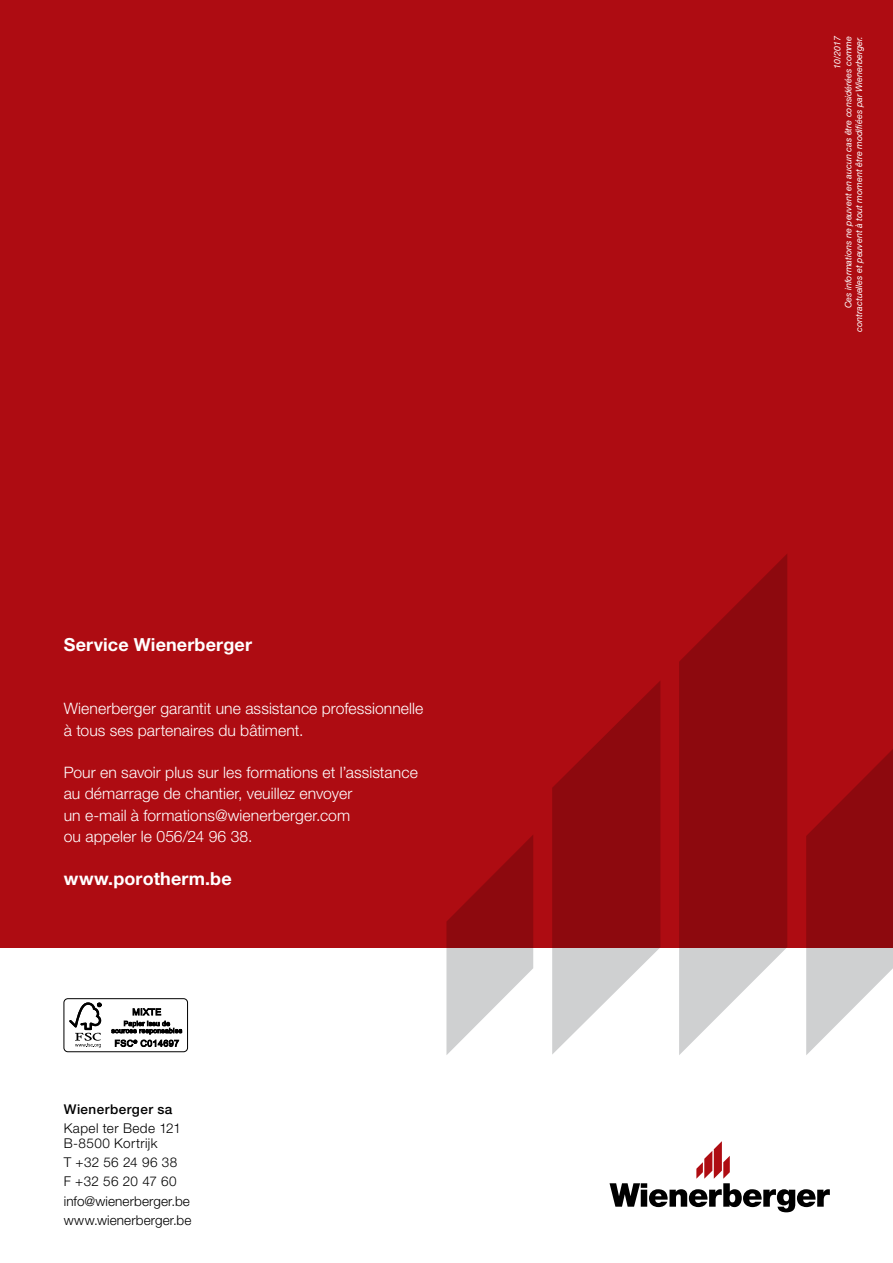
<style>
.page{position:relative;width:893px;height:1263px;background:#fff}
.page>*{position:absolute;margin:0;border:0;box-sizing:border-box;transform-origin:0 0}
.t1{font:700 18px "Helvetica Neue LT Pro";letter-spacing:.01em;color:#fff}
.t2{font:300 15.75px/21.3px "Helvetica Neue LT Pro";letter-spacing:.005em;color:#fff}
.t3{font:300 13.5px/19.2px "Helvetica Neue LT Pro";letter-spacing:.01em;color:#000}
.t4{font:300 13.5px/15px "Helvetica Neue LT Pro";letter-spacing:.03em;color:#000}
.t5{font:500 13.5px "Helvetica Neue LT Pro";letter-spacing:.035em;color:#000}
.t6{font:italic 9px/10.8px "Helvetica Neue LT Std";color:#fff;text-align:right}
</style>
<div class="page">
<div style="left:64px;top:998px;width:124px;height:54px;border:1px solid #000;border-radius:4px"></div>
<svg style="left:69px;top:1002px;width:32px;height:45px"></svg>
<svg style="left:111px;top:1008px;width:71px;height:39px"></svg>
<div style="left:0;top:0;width:893px;height:947px;background:#ae0c12"></div>
<svg style="left:806px;top:749px;width:87px;height:306px"></svg>
<svg style="left:446px;top:835px;width:87px;height:220px"></svg>
<svg style="left:552px;top:681px;width:108px;height:373px"></svg>
<svg style="left:679px;top:554px;width:108px;height:501px;fill:#8d090e"></svg>
<svg style="left:609px;top:1141px;width:221px;height:71px"></svg>
<p class="t1" style="left:64px;top:633px;width:190px">Service Wienerberger</p>
<p class="t2" style="left:64px;top:698px;width:361px">Wienerberger garantit une assistance professionnelle à tous ses partenaires du bâtiment.</p>
<p class="t2" style="left:64px;top:762px;width:356px">Pour en savoir plus sur les formations et l’assistance au démarrage de chantier, veuillez envoyer<br>un e-mail à formations@wienerberger.com<br>ou appeler le 056/24 96 38.</p>
<p class="t1" style="left:64px;top:867px;width:169px">www.porotherm.be</p>
<p class="t5" style="left:64px;top:1101px;width:110px">Wienerberger sa</p>
<p class="t4" style="left:64px;top:1120px;width:119px">Kapel ter Bede 121<br>B-8500 Kortrijk</p>
<p class="t3" style="left:64px;top:1152px;width:129px">T +32 56 24 96 38<br>F +32 56 20 47 60 info@wienerberger.be www.wienerberger.be</p>
<p class="t6" style="left:832px;top:332px;width:297px;rotate:-90deg">10/2017<br>Ces informations ne peuvent en aucun cas être considérées comme contractuelles et peuvent à tout moment être modifiées par Wienerberger.</p>
</div>
